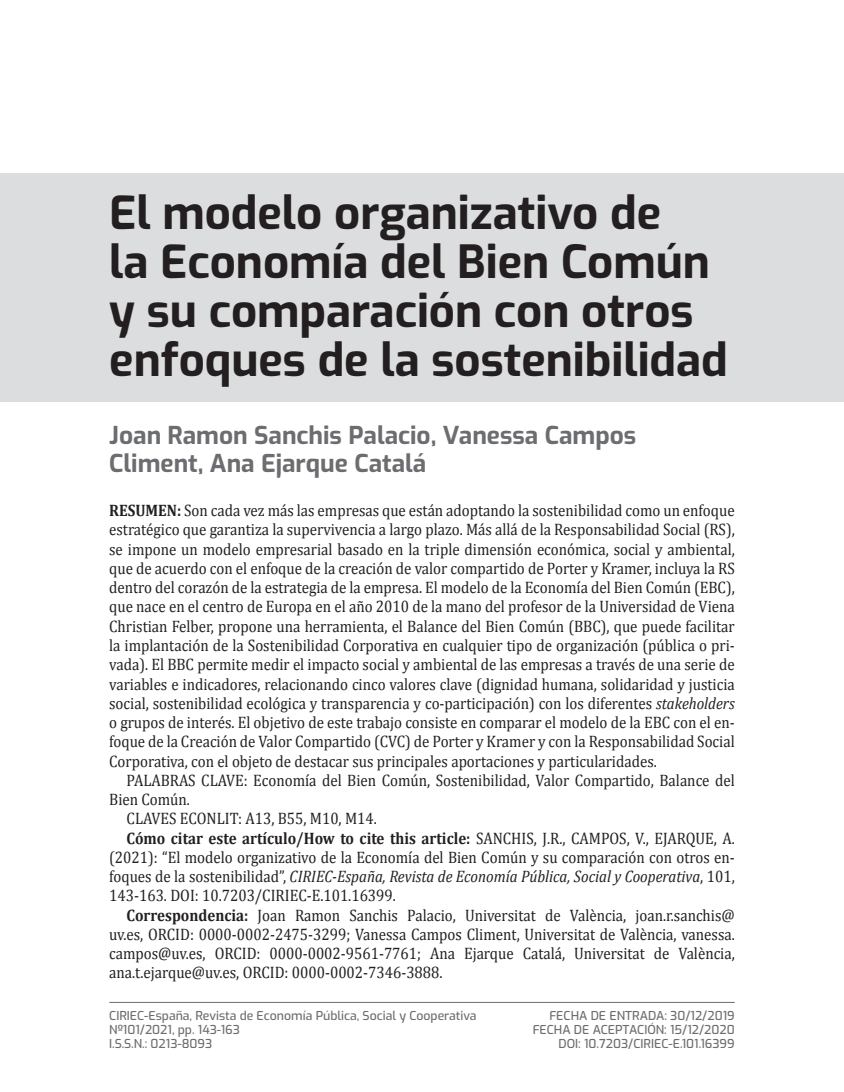
<style>
.page{position:relative;width:844px;height:1092px;background:#fff}
.page>*{position:absolute;margin:0;border:0;box-sizing:border-box;transform-origin:0 0}
.Título{font:100 45.5px/49px "Exo";color:#231f20}
.Autor{font:100 24.5px/28px "Exo";color:#6c6d70}
.t1{font:16.62px/19.2px "Cambria";color:#231f20;text-align:justify;scale:.9 1}
.t2{font:100 12.25px/14px "Exo";color:#6c6d70;text-align:right}
.s1{font-weight:700}
.s2{font-style:italic}
</style>
<div class="page">
<hr style="left:109px;top:1002px;width:625px;height:1px;background:#6c6d70">
<div style="left:0;top:174px;width:843px;height:228px;background:#dcdddf"></div>
<p class="Título" style="left:109px;top:186px;width:620px">El modelo organizativo de<br>la Economía del Bien Común y su comparación con otros enfoques de la sostenibilidad</p>
<p class="Autor" style="left:109px;top:420px;width:528px">Joan Ramon Sanchis Palacio, Vanessa Campos<br>Climent, Ana Ejarque Catalá</p>
<p class="t1" style="left:109px;top:501px;width:696px"><span class="s1">RESUMEN:</span> Son cada vez más las empresas que están adoptando la sostenibilidad como un enfoque estratégico que garantiza la supervivencia a largo plazo. Más allá de la Responsabilidad Social (RS), se impone un modelo empresarial basado en la triple dimensión económica, social y ambiental, que de acuerdo con el enfoque de la creación de valor compartido de Porter y Kramer, incluya la RS dentro del corazón de la estrategia de la empresa. El modelo de la Economía del Bien Común (EBC), que nace en el centro de Europa en el año 2010 de la mano del profesor de la Universidad de Viena Christian Felber, propone una herramienta, el Balance del Bien Común (BBC), que puede facilitar la implantación de la Sostenibilidad Corporativa en cualquier tipo de organización (pública o pri&shy;vada). El BBC permite medir el impacto social y ambiental de las empresas a través de una serie de variables e indicadores, relacionando cinco valores clave (dignidad humana, solidaridad y justicia social, sostenibilidad ecológica y transparencia y co-participación) con los diferentes <span class="s2">stakeholders </span>o grupos de interés. El objetivo de este trabajo consiste en comparar el modelo de la EBC con el en&shy;foque de la Creación de Valor Compartido (CVC) de Porter y Kramer y con la Responsabilidad Social Corporativa, con el objeto de destacar sus principales aportaciones y particularidades.</p>
<p class="t1" style="left:109px;top:770px;width:696px;text-indent:17px">PALABRAS CLAVE: Economía del Bien Común, Sostenibilidad, Valor Compartido, Balance del<br>Bien Común.</p>
<p class="t1" style="left:126px;top:809px;width:279px">CLAVES ECONLIT: A13, B55, M10, M14.</p>
<p class="t1" style="left:109px;top:828px;width:696px;text-indent:17px"><span class="s1">Cómo citar este artículo/How to cite this article:</span> SANCHIS, J.R., CAMPOS, V., EJARQUE, A. (2021): “El modelo organizativo de la Economía del Bien Común y su comparación con otros en&shy;foques de la sostenibilidad”, <span class="s2">CIRIEC-España, Revista de Economía Pública, Social y Cooperativa</span>, 101, 143-163. DOI: 10.7203/CIRIEC-E.101.16399.</p>
<p class="t1" style="left:109px;top:905px;width:696px;text-indent:17px"><span class="s1">Correspondencia:</span> Joan Ramon Sanchis Palacio, Universitat de València, joan.r.sanchis@ uv.es, ORCID: 0000-0002-2475-3299; Vanessa Campos Climent, Universitat de València, vanessa. campos@uv.es, ORCID: 0000-0002-9561-7761; Ana Ejarque Catalá, Universitat de València, ana.t.ejarque@uv.es, ORCID: 0000-0002-7346-3888.</p>
<p class="t2" style="left:109px;top:1008px;width:368px">CIRIEC-España, Revista de Economía Pública, Social y Cooperativa</p>
<p class="t2" style="left:109px;top:1022px;width:132px">Nº101/2021, pp. 143-163</p>
<p class="t2" style="left:109px;top:1036px;width:104px">I.S.S.N.: 0213-8093</p>
<p class="t2" style="left:532px;top:1008px;width:203px">FECHA DE ENTRADA: 30/12/2019<br>FECHA DE ACEPTACIÓN: 15/12/2020<br>DOI: 10.7203/CIRIEC-E.101.16399</p>
</div>
